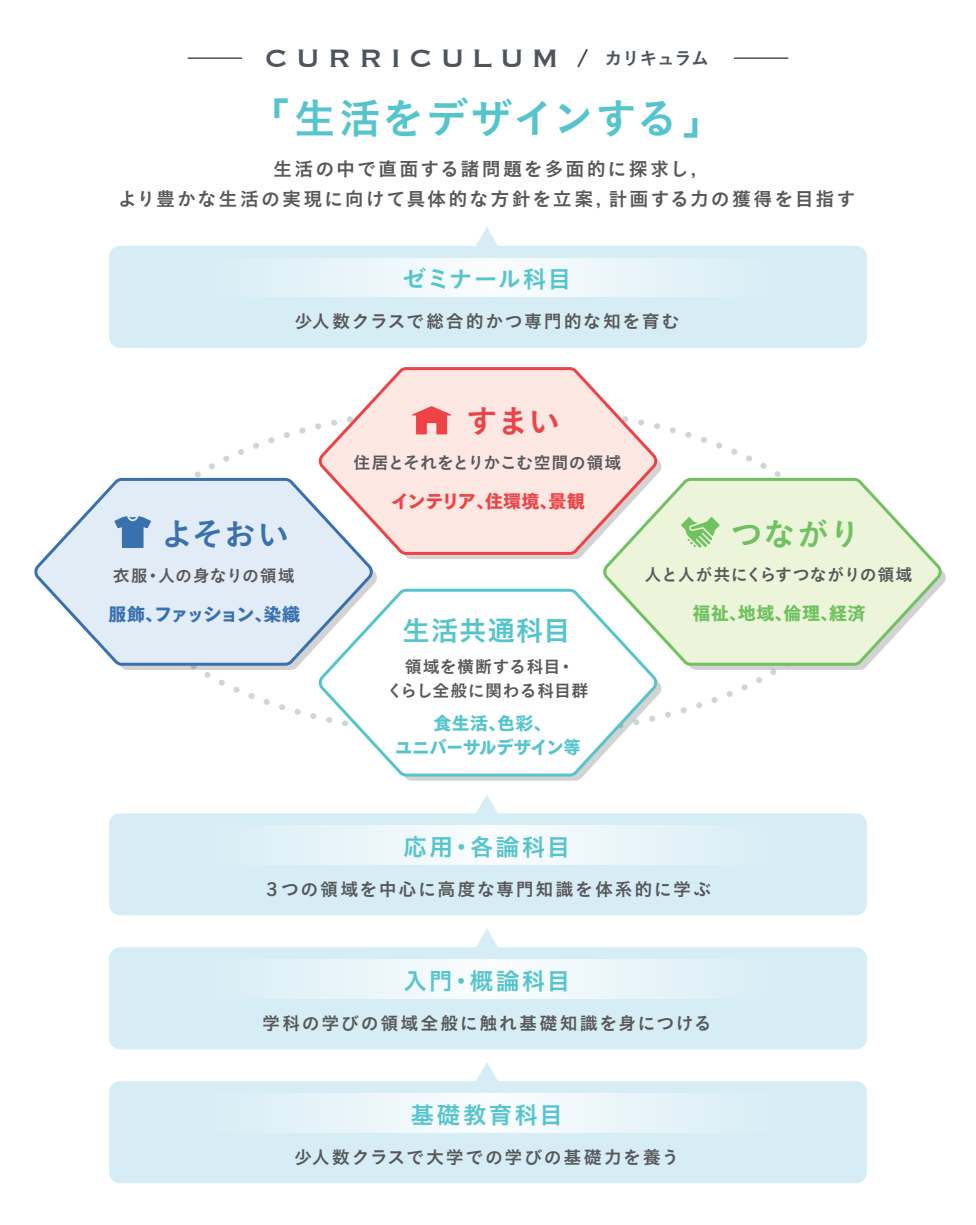
<style>
.page{position:relative;width:976px;height:1225px;background:#fff}
.page>*{position:absolute;margin:0;border:0;box-sizing:border-box;transform-origin:0 0}
.t1{font:42px "Koburina Go Std W6";letter-spacing:.03em;color:#55c5cd}
.t2{font:32.6px "Copperplate";letter-spacing:.24em;color:#4d545a}
.t3{font:32px "Koburina Go Std W6";color:#70c160}
.t4{font:32px "Koburina Go Std W6";color:#3971ae}
.t5{font:32px "Koburina Go Std W6";color:#ee4346}
.t6{font:28px "Koburina Go Std W6";letter-spacing:.005em;color:#55c5cd}
.t7{font:24px "Koburina Go Std W6";letter-spacing:.065em;color:#55c5cd}
.t8{font:24px "Koburina Go Std W6";letter-spacing:.01em;color:#55c5cd}
.t9{font:19px/30px "Koburina Go Std W6";letter-spacing:.105em;color:#57585a;text-align:center}
.t10{font:18px "Koburina Go Std W6";letter-spacing:.09em;color:#57585a}
.t11{font:18px/24px "Tsuku Go Pro H";letter-spacing:-.005em;color:#55c5cd;text-align:center}
.t12{font:18px "Tsuku Go Pro H";letter-spacing:-.02em;color:#ee4346}
.t13{font:18px "Tsuku Go Pro H";letter-spacing:-.065em;color:#3971ae}
.t14{font:18px "Tsuku Go Pro H";letter-spacing:.025em;color:#70c160}
.t15{font:700 18px "Yu Go";letter-spacing:-.04em;color:#4d545a}
.t16{font:17px/24px "Koburina Go Std W6";letter-spacing:.01em;color:#57585a;text-align:center}
.t17{font:17px "Koburina Go Std W6";letter-spacing:-.01em;color:#57585a}
</style>
<div class="page">
<svg style="left:577px;top:49px;width:11px;height:19px"></svg>
<hr style="left:188px;top:57px;width:54px;height:2px;background:#4d545a">
<hr style="left:733px;top:57px;width:55px;height:2px;background:#4d545a">
<div style="left:109px;top:813px;width:757px;height:102px;background:#d7edf6;border-radius:11px"></div>
<svg style="left:289px;top:825px;width:403px;height:39px"></svg>
<svg style="left:472px;top:795px;width:29px;height:19px"></svg>
<div style="left:109px;top:246px;width:757px;height:102px;background:#d7edf6;border-radius:11px"></div>
<svg style="left:289px;top:258px;width:403px;height:39px"></svg>
<svg style="left:476px;top:227px;width:22px;height:19px"></svg>
<div style="left:109px;top:947px;width:757px;height:102px;background:#d7edf6;border-radius:11px"></div>
<svg style="left:289px;top:959px;width:403px;height:39px"></svg>
<svg style="left:476px;top:929px;width:22px;height:18px"></svg>
<div style="left:109px;top:1081px;width:757px;height:102px;background:#d7edf6;border-radius:11px"></div>
<svg style="left:289px;top:1093px;width:403px;height:39px"></svg>
<svg style="left:476px;top:1062px;width:22px;height:19px"></svg>
<svg style="left:315px;top:367px;width:345px;height:190px"></svg>
<svg style="left:315px;top:588px;width:345px;height:190px"></svg>
<svg style="left:34px;top:476px;width:342px;height:191px"></svg>
<svg style="left:599px;top:476px;width:345px;height:191px"></svg>
<svg style="left:412px;top:406px;width:39px;height:28px"></svg>
<svg style="left:680px;top:517px;width:39px;height:30px"></svg>
<svg style="left:114px;top:516px;width:37px;height:32px"></svg>
<h2 class="t2" style="left:265px;top:37px;width:295px">CURRICULUM</h2>
<p class="t15" style="left:604px;top:49px;width:106px">カリキュラム</p>
<h1 class="t1" style="left:247px;top:86px;width:478px">「生活をデザインする」</h1>
<p class="t9" style="left:118px;top:155px;width:739px">生活の中で直面する諸問題を多面的に探求し，<br>より豊かな生活の実現に向けて具体的な方針を立案，計画する力の獲得を目指す</p>
<h3 class="t8" style="left:402px;top:261px;width:171px">ゼミナール科目</h3>
<p class="t10" style="left:294px;top:308px;width:386px">少人数クラスで総合的かつ専門的な知を育む</p>
<h3 class="t5" style="left:466px;top:396px;width:96px">すまい</h3>
<p class="t17" style="left:353px;top:450px;width:269px">住居とそれをとりかこむ空間の領域</p>
<p class="t12" style="left:391px;top:491px;width:195px">インテリア、住環境、景観</p>
<h3 class="t4" style="left:161px;top:509px;width:129px">よそおい</h3>
<h3 class="t3" style="left:730px;top:509px;width:131px">つながり</h3>
<p class="t16" style="left:113px;top:564px;width:183px">衣服・人の身なりの領域</p>
<p class="t16" style="left:644px;top:563px;width:269px">人と人が共にくらすつながりの領域</p>
<p class="t13" style="left:108px;top:604px;width:193px">服飾、ファッション、染織</p>
<h3 class="t6" style="left:402px;top:609px;width:170px">生活共通科目</h3>
<p class="t16" style="left:386px;top:655px;width:204px">領域を横断する科目・<br>くらし全般に関わる科目群</p>
<p class="t14" style="left:692px;top:603px;width:174px">福祉、地域、倫理、経済</p>
<p class="t11" style="left:395px;top:711px;width:187px">食生活、色彩、<br>ユニバーサルデザイン等</p>
<h3 class="t7" style="left:403px;top:828px;width:169px">応用・各論科目</h3>
<p class="t10" style="left:263px;top:875px;width:449px">３つの領域を中心に高度な専門知識を体系的に学ぶ</p>
<h3 class="t7" style="left:403px;top:962px;width:169px">入門・概論科目</h3>
<p class="t10" style="left:262px;top:1009px;width:451px">学科の学びの領域全般に触れ基礎知識を身につける</p>
<h3 class="t7" style="left:410px;top:1096px;width:154px">基礎教育科目</h3>
<p class="t10" style="left:294px;top:1143px;width:387px">少人数クラスで大学での学びの基礎力を養う</p>
</div>
